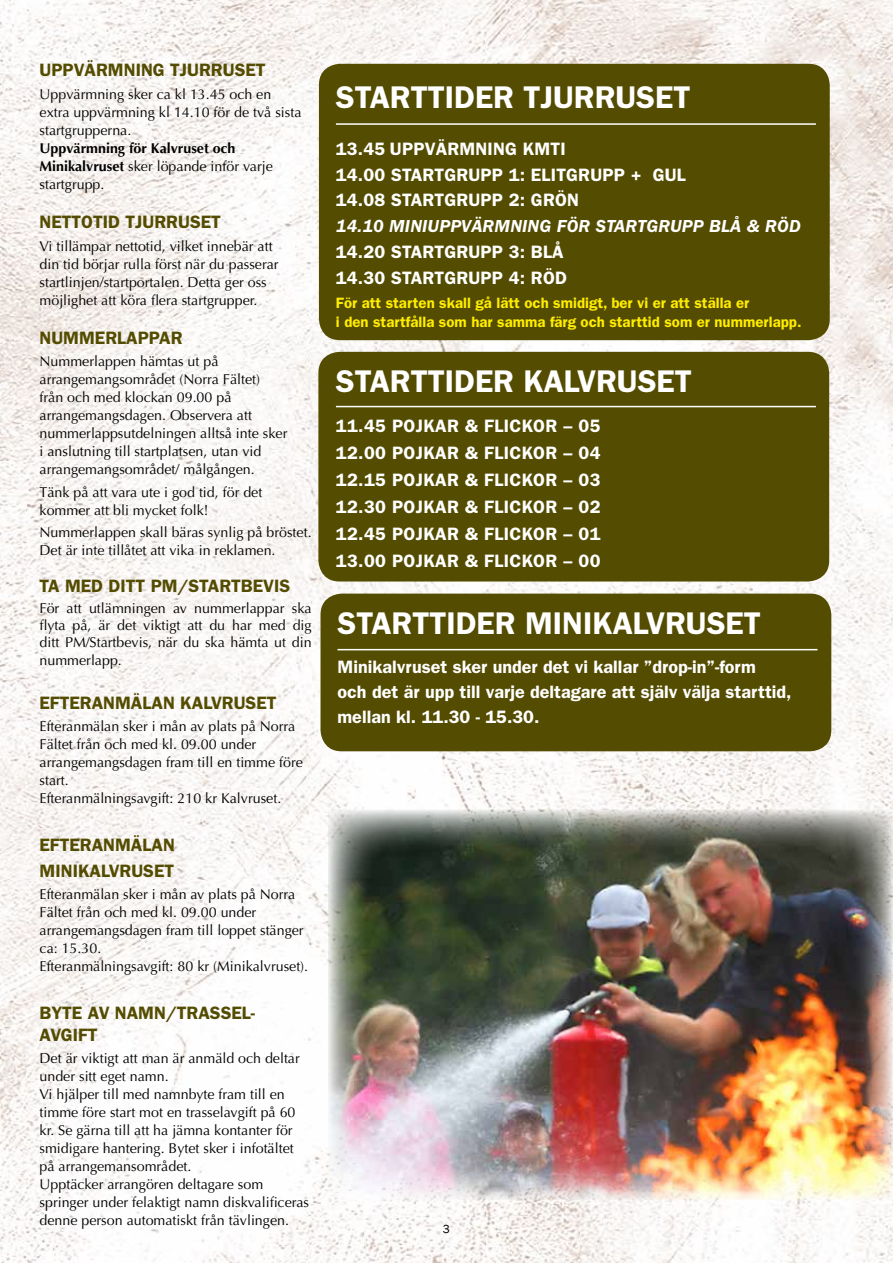
<style>
.page{position:relative;width:893px;height:1263px;background:#fff}
.page>*{position:absolute;margin:0;border:0;box-sizing:border-box;transform-origin:0 0}
.t1{font:600 31.5px "Franklin Gothic";color:#fff}
.t2{font:600 18px/27px "Franklin Gothic";letter-spacing:.01em;color:#fff}
.t3{font:600 18px/25.8px "Franklin Gothic";color:#544c00}
.t4{font:italic 600 18px "Franklin Gothic";letter-spacing:.01em;color:#fff}
.t5{font:600 15px/19.5px "Franklin Gothic";color:#ffed00}
.t6{font:14.25px/18px "Optima";color:#000}
.t7{font:700 14.25px/18px "Optima";color:#000}
.t8{font:12px "Franklin Gothic";color:#000}
.s1{font-weight:400}
</style>
<div class="page">
<img style="left:0;top:0;width:893px;height:1263px">
<div style="left:319px;top:64px;width:511px;height:276px;background:#544c00;border-radius:21px"></div>
<hr style="left:336px;top:123px;width:480px;height:2px;background:#fff">
<div style="left:318px;top:352px;width:511px;height:229px;background:#544c00;border-radius:21px"></div>
<hr style="left:336px;top:406px;width:480px;height:1px;background:#fff">
<div style="left:320px;top:594px;width:511px;height:157px;background:#544c00;border-radius:21px"></div>
<hr style="left:338px;top:649px;width:479px;height:1px;background:#fff">
<img style="left:328px;top:809px;width:565px;height:390px">
<p class="t3" style="left:40px;top:57px;width:153px">UPPVÄRMNING TJURRUSE</p>
<p class="t3" style="left:256px;top:57px;width:11px">T</p>
<p class="t6" style="left:40px;top:85px;width:263px">Uppvärmning sker ca kl 13.45 och en extra uppvärmning kl 14.10 för de två sista startgrupperna.</p>
<p class="t7" style="left:40px;top:139px;width:235px">Uppvärmning för Kalvruset och<br>Minikalvruset <span class="s1">sker löpande inför varje startgrupp.</span></p>
<p class="t3" style="left:40px;top:209px;width:108px">NETTOTID TJURRUSE</p>
<p class="t3" style="left:211px;top:209px;width:11px">T</p>
<p class="t6" style="left:40px;top:237px;width:241px">Vi tillämpar nettotid, vilket innebär att din tid börjar rulla först när du passerar startlinjen/startportalen. Detta ger oss möjlighet att köra flera startgrupper.</p>
<p class="t3" style="left:40px;top:325px;width:145px">NUMM ERLAPPAR</p>
<p class="t6" style="left:40px;top:353px;width:249px">Nummerlappen hämtas ut på arrangemangsområdet (Norra Fältet) från och med klockan 09.00 på arrangemangsdagen. Observera att nummerlappsutdelningen alltså inte sker i anslutning till startplatsen, utan vid arrangemangsområdet/ målgången.</p>
<p class="t6" style="left:40px;top:483px;width:224px">Tänk på att vara ute i god tid, för det kommer att bli mycket folk!</p>
<p class="t6" style="left:40px;top:523px;width:274px">Nummerlappen skall bäras synlig på bröstet.<br>Det är inte tillåtet att vika in reklamen.</p>
<p class="t3" style="left:40px;top:572px;width:252px">TA MED DITT PM/STARTBEVIS</p>
<p class="t6" style="left:40px;top:600px;width:274px;line-height:17.4px;text-align:justify">För att utlämningen av nummerlappar ska flyta på, är det viktigt att du har med dig ditt PM/Startbevis, när du ska hämta ut din nummerlapp.</p>
<p class="t3" style="left:40px;top:690px;width:236px">EFTERANMÄLAN KALVRUSET</p>
<p class="t6" style="left:40px;top:718px;width:265px">Efteranmälan sker i mån av plats på Norra Fältet från och med kl. 09.00 under arrangemangsdagen fram till en timme före start.<br>Efteranmälningsavgift: 210 kr Kalvruset.</p>
<p class="t3" style="left:40px;top:832px;width:137px">EFTERANMÄLAN<br>MINIKALVRUSET</p>
<p class="t6" style="left:40px;top:885px;width:270px">Efteranmälan sker i mån av plats på Norra Fältet från och med kl. 09.00 under arrangemangsdagen fram till loppet stänger ca: 15.30.<br>Efteranmälningsavgift: 80 kr (Minikalvruset).</p>
<p class="t3" style="left:40px;top:1002px;width:217px;line-height:21.6px">BYTE AV NAMN/T RASSEL-<br>AVGIFT</p>
<p class="t6" style="left:40px;top:1049px;width:271px">Det är viktigt att man är anmäld och deltar under sitt eget namn.<br>Vi hjälper till med namnbyte fram till en timme före start mot en trasselavgift på 60 kr. Se gärna till att ha jämna kontanter för smidigare hantering. Bytet sker i infotältet på arrangemansområdet.<br>Upptäcker arrangören deltagare som springer under felaktigt namn diskvalificeras denne person automatiskt från tävlingen.</p>
<h1 class="t1" style="left:336px;top:78px;width:351px">STARTTIDER TJURRUSET</h1>
<p class="t2" style="left:336px;top:135px;width:125px">13.45 UPPVÄRMN</p>
<p class="t2" style="left:336px;top:136px;width:352px;line-height:25.8px;text-indent:152px">ING KMTI<br>14.00 STARTGRUPP 1: ELITGRUPP + GUL<br>14.08 STARTGRUPP 2: GRÖN</p>
<p class="t4" style="left:336px;top:216px;width:466px">14.10 MINIUPPVÄRMNING FÖR STARTGRUPP BLÅ &amp; RÖD</p>
<p class="t2" style="left:336px;top:239px;width:230px;line-height:25.8px">14.20 STARTGRUPP 3: BLÅ<br>14.30 STARTGRUPP 4: RÖD</p>
<p class="t5" style="left:336px;top:293px;width:467px">FÖR ATT STARTEN SKALL GÅ LÄTT OCH SMIDIGT, BER VI ER ATT STÄLLA ER<br>I DEN STARTFÅLLA SOM HAR SAMMA FÄRG OCH STARTTID SOM ER NUMMERLAPP.</p>
<h1 class="t1" style="left:336px;top:363px;width:352px">STARTTIDER KALVRUSET</h1>
<p class="t2" style="left:336px;top:412px;width:266px;text-align:justify">11.45 POJKAR &amp; FLICKOR – 05<br>12.00 POJKAR &amp; FLICKOR – 04<br>12.15 POJKAR &amp; FLICKOR – 03<br>12.30 POJKAR &amp; FLICKOR – 02<br>12.45 POJKAR &amp; FLICKOR – 01<br>13.00 POJKAR &amp; FLICKOR – 00</p>
<h1 class="t1" style="left:338px;top:604px;width:420px">STARTTIDER MINIKALVRUSET</h1>
<p class="t2" style="left:337px;top:654px;width:456px;line-height:25.2px">M INIKALVRUSET SKER UNDER DET VI KALLAR ”DROP-IN”-FORM<br>OCH DET ÄR UPP TILL VARJE DELTAGARE ATT SJÄLV VÄLJA STARTTID,<br>MELLAN KL. 11.30 - 15.30.</p>
<p class="t8" style="left:443px;top:1222px;width:9px">3</p>
</div>
